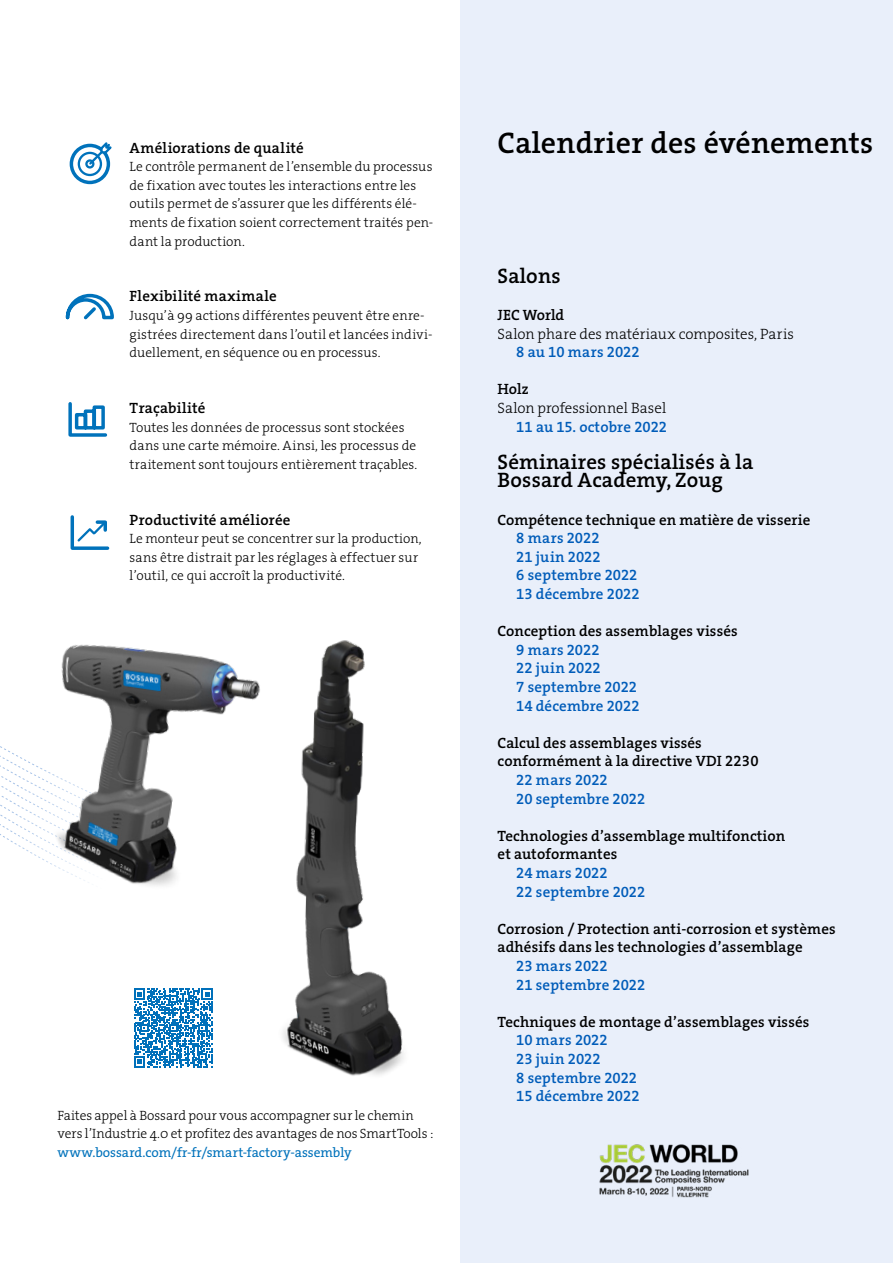
<style>
.page{position:relative;width:893px;height:1263px;background:#fff}
.page>*{position:absolute;margin:0;border:0;box-sizing:border-box;transform-origin:0 0}
.t1{font:30px "The Serif HP6 Se Bld";letter-spacing:.01em;color:#000}
.t2{font:21px/18.6px "The Serif HP6 Se Bld";letter-spacing:.01em;color:#000}
.t3{font:15px/18.6px "The Serif HP6 Se Bld";letter-spacing:.01em;color:#000}
.t4{font:15px/18.6px "The Serif HP6 Se Bld";letter-spacing:.01em;color:#005cb9}
.t5{font:15px "The Serif HP3 Lig";color:#000}
.t6{font:13.5px/18.6px "The Serif HP3 Lig";letter-spacing:.005em;color:#000}
.t7{font:13.5px "The Serif HP5 Plain";color:#0072bb}
</style>
<div class="page">
<div style="left:460px;top:0;width:433px;height:1263px;background:#e9effa"></div>
<svg style="left:69px;top:142px;width:43px;height:43px"></svg>
<svg style="left:65px;top:293px;width:49px;height:27px"></svg>
<svg style="left:70px;top:515px;width:40px;height:35px"></svg>
<svg style="left:68px;top:402px;width:40px;height:35px"></svg>
<svg style="left:134px;top:988px;width:79px;height:79px"></svg>
<img style="left:282px;top:640px;width:122px;height:436px">
<img style="left:8px;top:644px;width:252px;height:242px">
<img style="left:599px;top:1144px;width:150px;height:54px">
<p class="t3" style="left:130px;top:138px;width:176px">Améliorations de qualité</p>
<p class="t6" style="left:130px;top:157px;width:305px">Le contrôle permanent de l’ensemble du processus de fixation avec toutes les interactions entre les outils permet de s’assurer que les différents élé&shy;ments de fixation soient correctement traités pen&shy;dant la production.</p>
<p class="t3" style="left:130px;top:287px;width:149px">Flexibilité maximale</p>
<p class="t6" style="left:130px;top:306px;width:304px">Jusqu’à 99 actions différentes peuvent être enre&shy;gistrées directement dans l’outil et lancées indivi&shy;duellement, en séquence ou en processus.</p>
<p class="t3" style="left:130px;top:399px;width:77px">Traçabilité</p>
<p class="t6" style="left:130px;top:418px;width:289px">Toutes les données de processus sont stockées dans une carte mémoire. Ainsi, les processus de traitement sont toujours entièrement traçables.</p>
<p class="t3" style="left:130px;top:510px;width:162px">Productivité améliorée</p>
<p class="t6" style="left:130px;top:529px;width:294px">Le monteur peut se concentrer sur la production, sans être distrait par les réglages à effectuer sur l’outil, ce qui accroît la productivité.</p>
<p class="t6" style="left:57px;top:1106px;width:378px">Faites appel à Bossard pour vous accompagner sur le chemin vers l’Industrie 4.0 et profitez des avantages de nos SmartTools :</p>
<p class="t7" style="left:57px;top:1144px;width:296px">www.bossard.com/fr-fr/smart-factory-assembly</p>
<h1 class="t1" style="left:497px;top:123px;width:377px">Calendrier des événements</h1>
<h2 class="t2" style="left:497px;top:266px;width:65px">Salons</h2>
<p class="t3" style="left:497px;top:306px;width:68px">JEC World</p>
<p class="t5" style="left:497px;top:324px;width:298px">Salon phare des matériaux composites, Paris</p>
<p class="t4" style="left:516px;top:343px;width:125px">8 au 10 mars 2022</p>
<p class="t3" style="left:497px;top:380px;width:33px">Holz</p>
<p class="t5" style="left:497px;top:398px;width:170px">Salon professionnel Basel</p>
<p class="t4" style="left:516px;top:417px;width:152px">11 au 15. octobre 2022</p>
<h2 class="t2" style="left:497px;top:452px;width:257px">Séminaires spécialisés à la<br>Bossard Academy, Zoug</h2>
<p class="t3" style="left:497px;top:510px;width:314px">Compétence technique en matière de visserie</p>
<p class="t4" style="left:516px;top:529px;width:125px">8 mars 2022<br>21 juin 2022<br>6 septembre 2022<br>13 décembre 2022</p>
<p class="t3" style="left:497px;top:622px;width:242px">Conception des assemblages vissés</p>
<p class="t4" style="left:516px;top:640px;width:125px">9 mars 2022<br>22 juin 2022<br>7 septembre 2022<br>14 décembre 2022</p>
<p class="t3" style="left:497px;top:733px;width:263px">Calcul des assemblages vissés conformément à la directive VDI 2230</p>
<p class="t4" style="left:516px;top:771px;width:131px">22 mars 2022<br>20 septembre 2022</p>
<p class="t3" style="left:497px;top:826px;width:289px">Technologies d’assemblage multifonction et autoformantes</p>
<p class="t4" style="left:516px;top:864px;width:131px">24 mars 2022<br>22 septembre 2022</p>
<p class="t3" style="left:497px;top:919px;width:340px">Corrosion / Protection anti-corrosion et systèmes adhésifs dans les technologies d’assemblage</p>
<p class="t4" style="left:516px;top:957px;width:131px">23 mars 2022<br>21 septembre 2022</p>
<p class="t3" style="left:497px;top:1012px;width:313px">Techniques de montage d’assemblages vissés</p>
<p class="t4" style="left:516px;top:1031px;width:125px">10 mars 2022<br>23 juin 2022<br>8 septembre 2022<br>15 décembre 2022</p>
</div>
